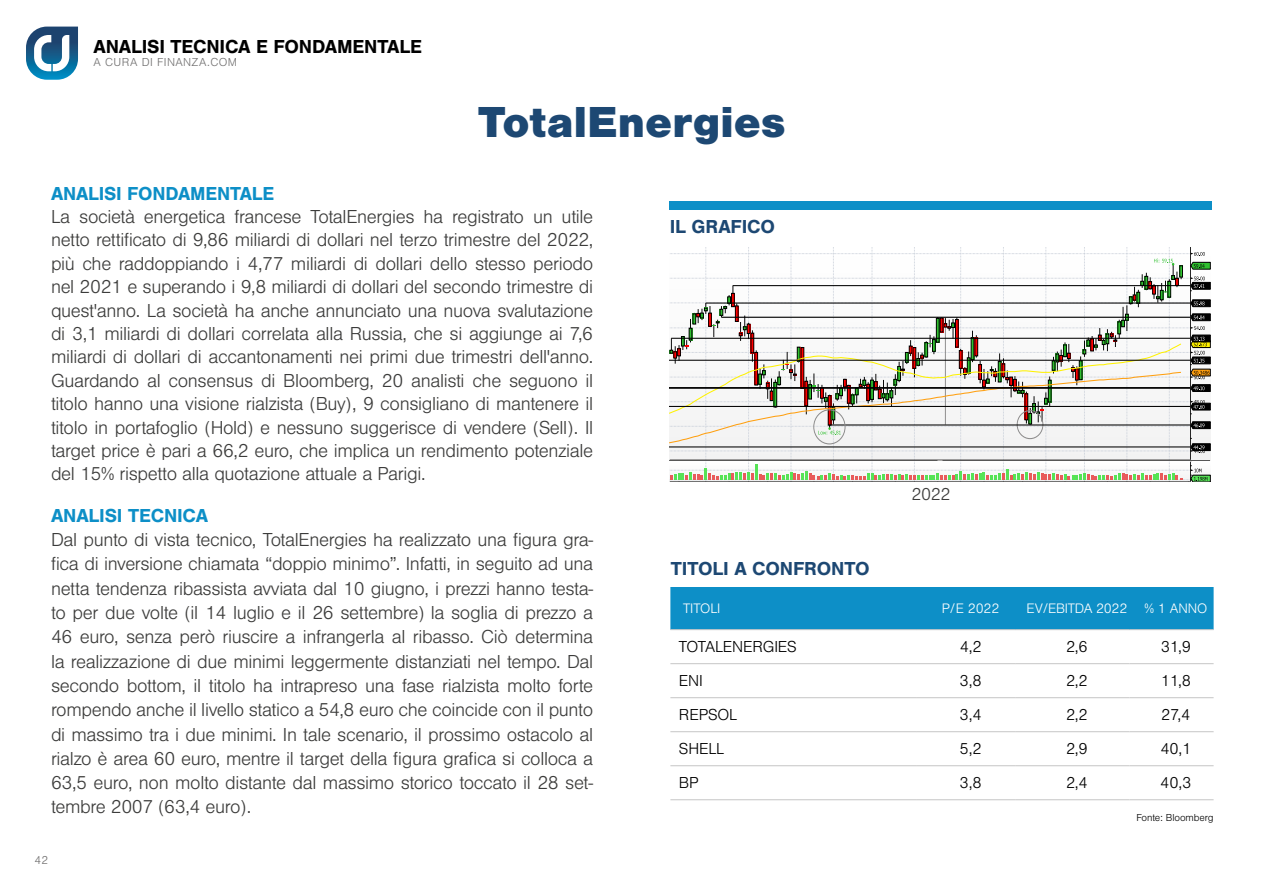
<style>
.page{position:relative;width:1263px;height:893px;background:#fff}
.page>*{position:absolute;margin:0;border:0;box-sizing:border-box;transform-origin:0 0}
.t1{font:900 45px "Nimbus San";color:#1d4873}
.t2{font:300 19.5px/23.4px "Nimbus San";letter-spacing:-.02em;color:#3c3c3b;text-align:justify}
.t3{font:700 19.5px "Nimbus San";letter-spacing:-.01em;color:#0d8fc7}
.t4{font:700 19.5px "Nimbus San";letter-spacing:-.01em;color:#000}
.t5{font:700 19.5px "Nimbus San";letter-spacing:-.01em;color:#1d4873}
.t6{font:300 18px "Nimbus San";color:#3c3c3b}
.t7{font:300 16.5px "Nimbus San";letter-spacing:-.01em;color:#000}
.t8{font:300 14.25px "Nimbus San";letter-spacing:-.01em;color:#fff}
.t9{font:300 12px "Nimbus San";letter-spacing:.03em;color:#706f6f}
.t10{font:300 10.5px "Nimbus San";letter-spacing:-.01em;color:#000}
</style>
<div class="page">
<svg style="left:26px;top:27px;width:52px;height:53px"></svg>
<div style="left:670px;top:587px;width:543px;height:42px;background:#0d8fc7"></div>
<hr style="left:917px;top:629px;width:99px;height:1px;background:#c6c6c6">
<hr style="left:917px;top:663px;width:99px;height:1px;background:#c6c6c6">
<hr style="left:917px;top:697px;width:99px;height:1px;background:#c6c6c6">
<hr style="left:917px;top:731px;width:99px;height:1px;background:#c6c6c6">
<hr style="left:917px;top:765px;width:99px;height:1px;background:#c6c6c6">
<hr style="left:917px;top:799px;width:99px;height:1px;background:#c6c6c6">
<hr style="left:1016px;top:629px;width:113px;height:1px;background:#c6c6c6">
<hr style="left:1016px;top:663px;width:113px;height:1px;background:#c6c6c6">
<hr style="left:1016px;top:697px;width:113px;height:1px;background:#c6c6c6">
<hr style="left:1016px;top:731px;width:113px;height:1px;background:#c6c6c6">
<hr style="left:1016px;top:765px;width:113px;height:1px;background:#c6c6c6">
<hr style="left:1016px;top:799px;width:113px;height:1px;background:#c6c6c6">
<hr style="left:1129px;top:629px;width:84px;height:1px;background:#c6c6c6">
<hr style="left:1129px;top:663px;width:84px;height:1px;background:#c6c6c6">
<hr style="left:1129px;top:697px;width:84px;height:1px;background:#c6c6c6">
<hr style="left:1129px;top:731px;width:84px;height:1px;background:#c6c6c6">
<hr style="left:1129px;top:765px;width:84px;height:1px;background:#c6c6c6">
<hr style="left:1129px;top:799px;width:84px;height:1px;background:#c6c6c6">
<hr style="left:670px;top:629px;width:247px;height:1px;background:#c6c6c6">
<hr style="left:670px;top:663px;width:247px;height:1px;background:#c6c6c6">
<hr style="left:670px;top:697px;width:247px;height:1px;background:#c6c6c6">
<hr style="left:670px;top:731px;width:247px;height:1px;background:#c6c6c6">
<hr style="left:670px;top:765px;width:247px;height:1px;background:#c6c6c6">
<hr style="left:670px;top:799px;width:247px;height:1px;background:#c6c6c6">
<div style="left:670px;top:201px;width:542px;height:8px;background:#0d8fc7"></div>
<svg style="left:670px;top:247px;width:540px;height:235px"></svg>
<p class="t4" style="left:94px;top:35px;width:330px">ANALISI TECNICA E FONDAMENTALE</p>
<p class="t9" style="left:94px;top:56px;width:145px">A CURA DI FINANZA.COM</p>
<h1 class="t1" style="left:478px;top:97px;width:308px">TotalEnergies</h1>
<p class="t3" style="left:51px;top:182px;width:225px">ANALISI FONDAMENTALE</p>
<p class="t2" style="left:51px;top:205px;width:544px">La società energetica francese TotalEnergies ha registrato un utile netto rettificato di 9,86 miliardi di dollari nel terzo trimestre del 2022, più che raddoppiando i 4,77 miliardi di dollari dello stesso periodo nel 2021 e superando i 9,8 miliardi di dollari del secondo trimestre di quest'anno. La società ha anche annunciato una nuova svalutazione di 3,1 miliardi di dollari correlata alla Russia, che si aggiunge ai 7,6 miliardi di dollari di accantonamenti nei primi due trimestri dell'anno.<br>Guardando al consensus di Bloomberg, 20 analisti che seguono il titolo hanno una visione rialzista (Buy), 9 consigliano di mantenere il titolo in portafoglio (Hold) e nessuno suggerisce di vendere (Sell). Il target price è pari a 66,2 euro, che implica un rendimento potenziale del 15% rispetto alla quotazione attuale a Parigi.</p>
<p class="t3" style="left:51px;top:504px;width:159px">ANALISI TECNICA</p>
<p class="t2" style="left:51px;top:528px;width:544px;line-height:24.3px">Dal punto di vista tecnico, TotalEnergies ha realizzato una figura gra&shy;fica di inversione chiamata “doppio minimo”. Infatti, in seguito ad una netta tendenza ribassista avviata dal 10 giugno, i prezzi hanno testa&shy;to per due volte (il 14 luglio e il 26 settembre) la soglia di prezzo a 46 euro, senza però riuscire a infrangerla al ribasso. Ciò determina la realizzazione di due minimi leggermente distanziati nel tempo. Dal secondo bottom, il titolo ha intrapreso una fase rialzista molto forte rompendo anche il livello statico a 54,8 euro che coincide con il punto di massimo tra i due minimi. In tale scenario, il prossimo ostacolo al rialzo è area 60 euro, mentre il target della figura grafica si colloca a 63,5 euro, non molto distante dal massimo storico toccato il 28 set&shy;tembre 2007 (63,4 euro).</p>
<p class="t9" style="left:34px;top:854px;width:15px">42</p>
<p class="t5" style="left:670px;top:216px;width:107px">IL GRAFICO</p>
<p class="t5" style="left:671px;top:557px;width:200px">TITOLI A CONFRONTO</p>
<p class="t6" style="left:911px;top:485px;width:41px">2022</p>
<p class="t8" style="left:683px;top:601px;width:39px">TITOLI</p>
<p class="t8" style="left:942px;top:601px;width:59px">P/E 2022</p>
<p class="t8" style="left:1026px;top:601px;width:182px">EV/EBITDA 2022 % 1 ANNO</p>
<p class="t7" style="left:679px;top:638px;width:119px">TOTALENERGIES</p>
<p class="t7" style="left:960px;top:638px;width:23px">4,2</p>
<p class="t7" style="left:1066px;top:638px;width:23px">2,6</p>
<p class="t7" style="left:1161px;top:638px;width:32px">31,9</p>
<p class="t7" style="left:679px;top:672px;width:26px">ENI</p>
<p class="t7" style="left:960px;top:672px;width:24px">3,8</p>
<p class="t7" style="left:1066px;top:672px;width:23px">2,2</p>
<p class="t7" style="left:1161px;top:672px;width:32px">11,8</p>
<p class="t7" style="left:679px;top:706px;width:60px">REPSOL</p>
<p class="t7" style="left:960px;top:706px;width:24px">3,4</p>
<p class="t7" style="left:1066px;top:706px;width:23px">2,2</p>
<p class="t7" style="left:1161px;top:706px;width:31px">27,4</p>
<p class="t7" style="left:679px;top:740px;width:47px">SHELL</p>
<p class="t7" style="left:960px;top:740px;width:23px">5,2</p>
<p class="t7" style="left:1066px;top:740px;width:23px">2,9</p>
<p class="t7" style="left:1160px;top:740px;width:32px">40,1</p>
<p class="t7" style="left:679px;top:774px;width:21px">BP</p>
<p class="t7" style="left:959px;top:774px;width:24px">3,8</p>
<p class="t7" style="left:1066px;top:774px;width:23px">2,4</p>
<p class="t7" style="left:1160px;top:774px;width:32px">40,3</p>
<p class="t10" style="left:1136px;top:812px;width:79px">Fonte: Bloomberg</p>
</div>
